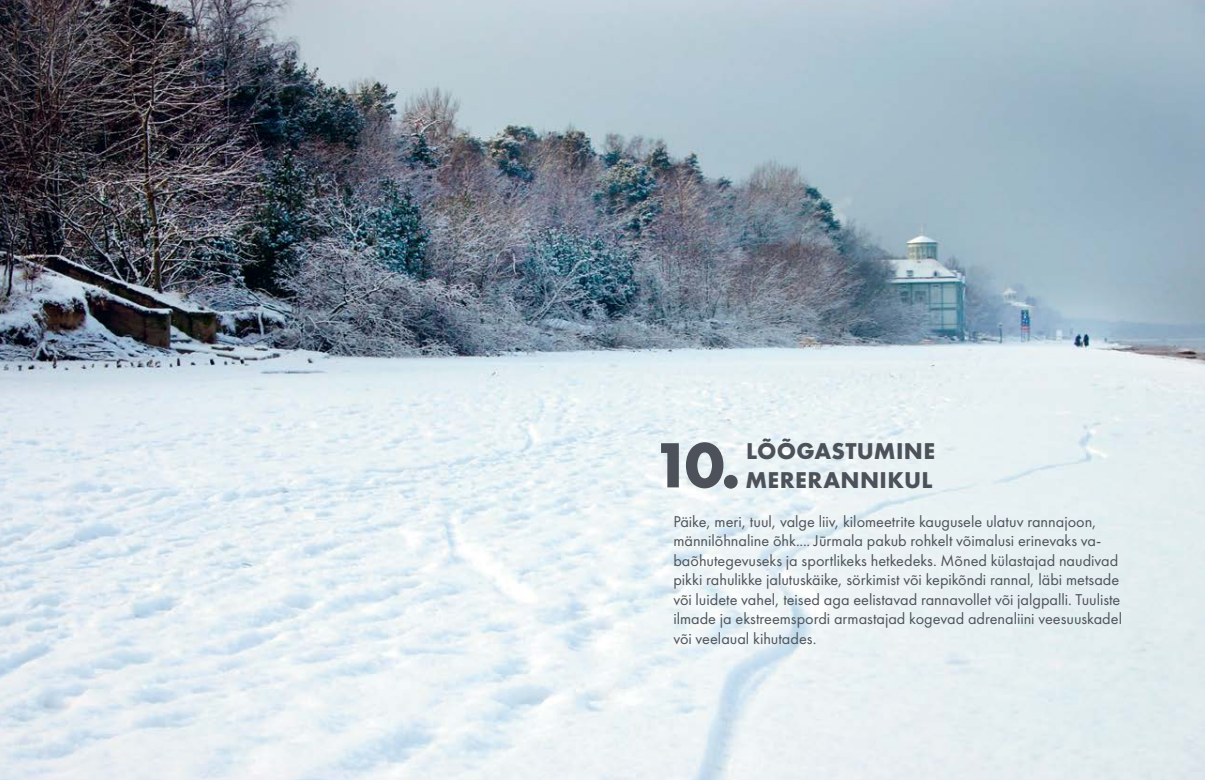
<style>
.page{position:relative;width:1205px;height:780px;background:#fff}
.page>*{position:absolute;margin:0;border:0;box-sizing:border-box;transform-origin:0 0}
.t1{font:66.25px "Futura PT Bold";color:#4d525a}
.t2{font:23.75px/28.5px "Futura PT Bold";letter-spacing:.015em;color:#4d525a}
.t3{font:16.25px/19.5px "Futura PT Book";color:#4d525a}
</style>
<div class="page">
<img style="left:0;top:0;width:1205px;height:780px">
<h2 class="t2" style="left:745px;top:436px;width:191px">LÕÕGASTUMINE<br>MERERANNIKUL</h2>
<p class="t3" style="left:673px;top:511px;width:450px">Päike, meri, tuul, valge liiv, kilomeetrite kaugusele ulatuv rannajoon, männilõhnaline õhk.... Jūrmala pakub rohkelt võimalusi erinevaks va&shy;baõhutegevuseks ja sportlikeks hetkedeks. Mõned külastajad naudivad pikki rahulikke jalutuskäike, sörkimist või kepikõndi rannal, läbi metsade või luidete vahel, teised aga eelistavad rannavollet või jalgpalli. Tuuliste ilmade ja ekstreemspordi armastajad kogevad adrenaliini veesuuskadel või veelaual kihutades.</p>
<h1 class="t1" style="left:652px;top:422px;width:90px">10.</h1>
</div>
